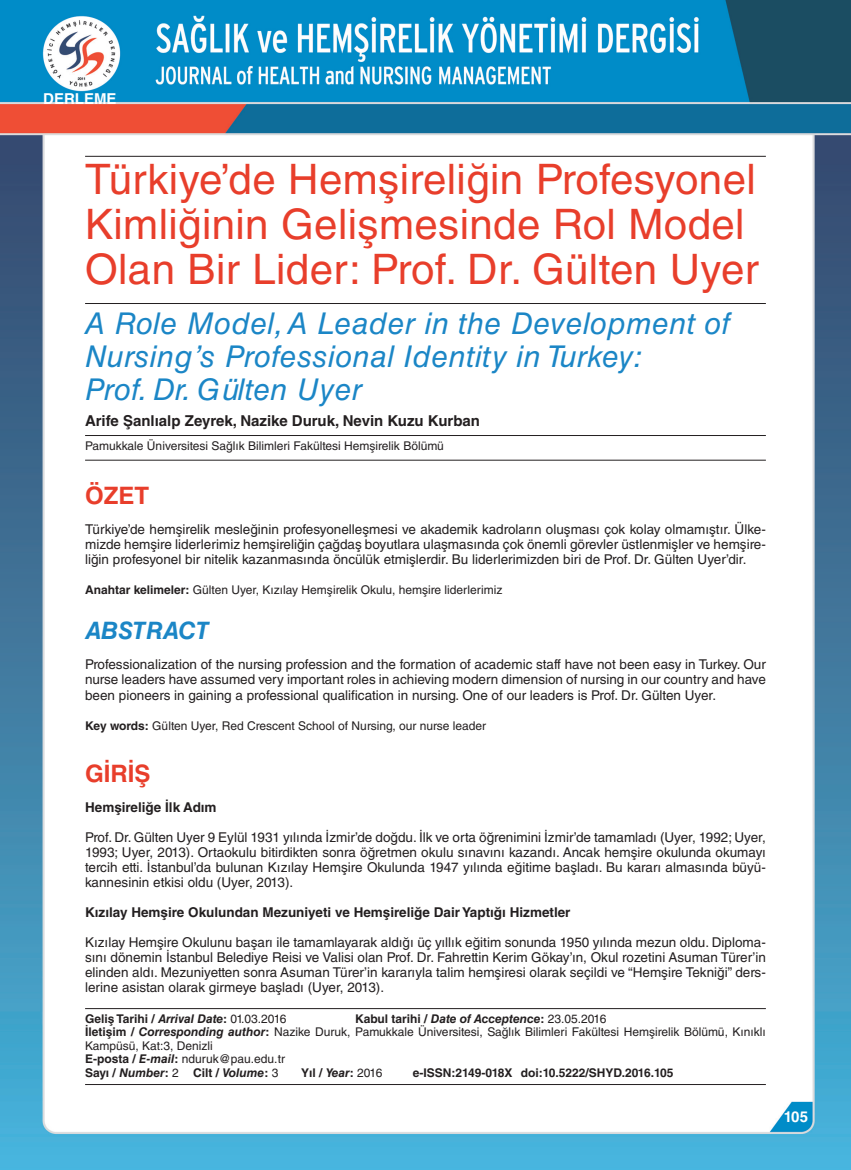
<style>
.page{position:relative;width:851px;height:1170px;background:#fff}
.page>*{position:absolute;margin:0;border:0;box-sizing:border-box;transform-origin:0 0}
.t1{font:42px "Helvetica LT Std";letter-spacing:.01em;color:#e83e2b}
.t2{font:italic 30px "Helvetica LT Std";letter-spacing:.02em;color:#1b86c6}
.t3{font:700 24px "Helvetica LT Std";color:#e83e2b}
.t4{font:italic 700 24px "Helvetica LT Std";color:#1b86c6}
.t5{font:700 15px "Helvetica LT Std";color:#231f20}
.t6{font:700 15px "Helvetica LT Std";color:#fff}
.t7{font:13.5px/15px "Helvetica LT Std";color:#231f20;text-align:justify}
.t8{font:700 13.5px "Helvetica LT Std";color:#231f20}
.t9{font:12px/13.5px "Helvetica LT Std";color:#231f20}
.t10{font:700 12px "Helvetica LT Std";color:#231f20}
.t11{font:italic 700 12px "Helvetica LT Std";color:#231f20}
.s1{font-weight:700}
.s2{font-style:italic}
.s3{font-weight:400}
.s4{font-style:normal}
.s5{font-weight:400;font-style:normal}
.s6{font-weight:700;font-style:italic}
</style>
<div class="page">
<img style="left:0;top:0;width:850px;height:1169px">
<hr style="left:85px;top:156px;width:680px;height:1px;background:#231f20">
<hr style="left:85px;top:303px;width:680px;height:1px;background:#231f20">
<hr style="left:85px;top:1008px;width:680px;height:1px;background:#231f20">
<hr style="left:85px;top:435px;width:680px;height:1px;background:#231f20">
<hr style="left:85px;top:460px;width:680px;height:1px;background:#231f20">
<hr style="left:85px;top:1084px;width:680px;height:1px;background:#231f20">
<p class="t6" style="left:43px;top:89px;width:75px">DERLEME</p>
<p class="t1" style="left:85px;top:154px;width:672px">Türkiye’de Hemşireliğin Profesyonel</p>
<p class="t1" style="left:85px;top:199px;width:661px">Kimliğinin Gelişmesinde Rol Model</p>
<p class="t1" style="left:85px;top:244px;width:675px">Olan Bir Lider: Prof. Dr. Gülten Uyer</p>
<p class="t2" style="left:85px;top:306px;width:647px">A Role Model, A Leader in the Development of</p>
<p class="t2" style="left:85px;top:339px;width:559px">Nursing’s Professional Identity in Turkey:</p>
<p class="t2" style="left:85px;top:372px;width:279px">Prof. Dr. Gülten Uyer</p>
<p class="t5" style="left:85px;top:411px;width:396px">Arife Şanlıalp Zeyrek, Nazike Duruk, Nevin Kuzu Kurban</p>
<p class="t9" style="left:85px;top:438px;width:360px">Pamukkale Üniversitesi Sağlık Bilimleri Fakültesi Hemşirelik Bölümü</p>
<p class="t3" style="left:85px;top:481px;width:66px">ÖZET</p>
<p class="t7" style="left:85px;top:522px;width:682px">Türkiye’de hemşirelik mesleğinin profesyonelleşmesi ve akademik kadroların oluşması çok kolay olmamıştır. Ülke&shy;mizde hemşire liderlerimiz hemşireliğin çağdaş boyutlara ulaşmasında çok önemli görevler üstlenmişler ve hemşire&shy;liğin profesyonel bir nitelik kazanmasında öncülük etmişlerdir. Bu liderlerimizden biri de Prof. Dr. Gülten Uyer’dir.</p>
<p class="t9" style="left:85px;top:583px;width:418px"><span class="s1">Anahtar kelimeler:</span> Gülten Uyer, Kızılay Hemşirelik Okulu, hemşire liderlerimiz</p>
<p class="t4" style="left:85px;top:616px;width:126px">ABSTRACT</p>
<p class="t7" style="left:85px;top:657px;width:682px">Professionalization of the nursing profession and the formation of academic staff have not been easy in Turkey. Our nurse leaders have assumed very important roles in achieving modern dimension of nursing in our country and have been pioneers in gaining a professional qualification in nursing. One of our leaders is Prof. Dr. Gülten Uyer.</p>
<p class="t9" style="left:85px;top:718px;width:402px"><span class="s1">Key words:</span> Gülten Uyer, Red Crescent School of Nursing, our nurse leader</p>
<p class="t3" style="left:85px;top:758px;width:67px">GİRİŞ</p>
<p class="t8" style="left:85px;top:798px;width:133px">Hemşireliğe İlk Adım</p>
<p class="t7" style="left:85px;top:829px;width:682px">Prof. Dr. Gülten Uyer 9 Eylül 1931 yılında İzmir’de doğdu. İlk ve orta öğrenimini İzmir’de tamamladı (Uyer, 1992; Uyer, 1993; Uyer, 2013). Ortaokulu bitirdikten sonra öğretmen okulu sınavını kazandı. Ancak hemşire okulunda okumayı tercih etti. İstanbul’da bulunan Kızılay Hemşire Okulunda 1947 yılında eğitime başladı. Bu kararı almasında büyü&shy;kannesinin etkisi oldu (Uyer, 2013).</p>
<p class="t8" style="left:85px;top:903px;width:487px">Kızılay Hemşire Okulundan Mezuniyeti ve Hemşireliğe Dair Yaptığı Hizmetler</p>
<p class="t7" style="left:85px;top:934px;width:682px">Kızılay Hemşire Okulunu başarı ile tamamlayarak aldığı üç yıllık eğitim sonunda 1950 yılında mezun oldu. Diploma&shy;sını dönemin İstanbul Belediye Reisi ve Valisi olan Prof. Dr. Fahrettin Kerim Gökay’ın, Okul rozetini Asuman Türer’in elinden aldı. Mezuniyetten sonra Asuman Türer’in kararıyla talim hemşiresi olarak seçildi ve “Hemşire Tekniği” ders&shy;lerine asistan olarak girmeye başladı (Uyer, 2013).</p>
<p class="t10" style="left:85px;top:1010px;width:203px">Geliş Tarihi / <span class="s2">Arrival Date</span>: <span class="s3">01.03.2016</span></p>
<p class="t11" style="left:355px;top:1010px;width:252px"><span class="s4">Kabul tarihi /</span> Date of Acceptence<span class="s4">:</span> <span class="s5">23.05.2016</span></p>
<p class="t9" style="left:85px;top:1024px;width:682px"><span class="s1">İletişim /</span> <span class="s6">Corresponding author</span><span class="s1">:</span> Nazike Duruk, Pamukkale Üniversitesi, Sağlık Bilimleri Fakültesi Hemşirelik Bölümü, Kınıklı<br>Kampüsü, Kat:3, Denizli</p>
<p class="t9" style="left:85px;top:1051px;width:201px"><span class="s1">E-posta /</span> <span class="s6">E-mail</span><span class="s1">:</span> nduruk@pau.edu.tr</p>
<p class="t10" style="left:85px;top:1064px;width:195px">Sayı / <span class="s2">Number</span>: <span class="s3">2</span> Cilt / <span class="s2">Volume</span>: <span class="s3">3</span></p>
<p class="t10" style="left:301px;top:1064px;width:83px">Yıl / <span class="s2">Year</span>: <span class="s3">2016</span></p>
<p class="t10" style="left:412px;top:1064px;width:262px">e-ISSN:2149-018X doi:10.5222/SHYD.2016.105</p>
<p class="t6" style="left:783px;top:1107px;width:26px">105</p>
</div>
